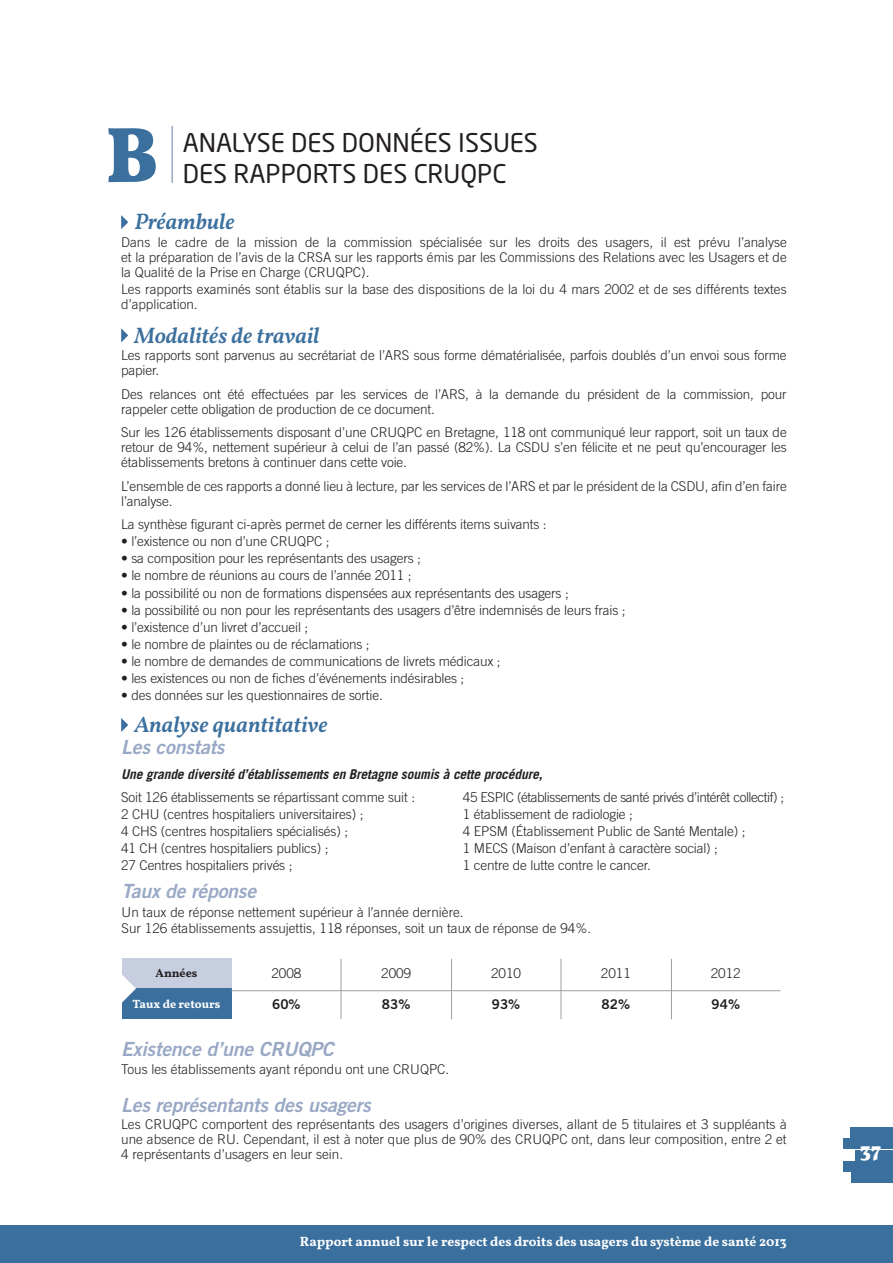
<style>
.page{position:relative;width:893px;height:1263px;background:#fff}
.page>*{position:absolute;margin:0;border:0;box-sizing:border-box;transform-origin:0 0}
.t1{font:700 79.2px "Vollkorn";color:#3b709e;scale:.91 1}
.t2{font:25.5px "Neo Sans Std";color:#231f20}
.t3{font:italic 500 22.5px "Vollkorn";color:#3b709e}
.t4{font:700 21.3px "Vollkorn";color:#fff}
.t5{font:italic 19.5px "Trade Gothic Bold Two";letter-spacing:-.01em;color:#99a8c5}
.t6{font:300 13.5px/15px "Trade Gothic";letter-spacing:-.01em;color:#231f20}
.t7{font:italic 700 13.5px "Trade Gothic";letter-spacing:-.01em;color:#231f20}
.t8{font:600 13.5px "Vollkorn";color:#fff}
.t9{font:13.5px "Trade Gothic Bold Two";color:#231f20}
.t10{font:600 12px "Vollkorn";color:#fff}
.t11{font:600 12px "Vollkorn";color:#231f20}
</style>
<div class="page">
<div style="left:0;top:1226px;width:893px;height:37px;background:#3b709e"></div>
<div style="left:850px;top:1127px;width:43px;height:11px;background:#3b709e"></div>
<div style="left:844px;top:1138px;width:49px;height:11px;background:#3b709e"></div>
<div style="left:855px;top:1150px;width:38px;height:10px;background:#3b709e"></div>
<div style="left:844px;top:1161px;width:49px;height:10px;background:#3b709e"></div>
<div style="left:852px;top:1172px;width:41px;height:11px;background:#3b709e"></div>
<svg style="left:121px;top:215px;width:7px;height:14px"></svg>
<svg style="left:121px;top:328px;width:7px;height:14px"></svg>
<svg style="left:121px;top:718px;width:7px;height:14px"></svg>
<hr style="left:171px;top:126px;width:2px;height:57px;background:#99a8c5">
<div style="left:122px;top:958px;width:109px;height:30px;background:#c7cedf"></div>
<div style="left:122px;top:988px;width:109px;height:31px;background:#3b709e"></div>
<hr style="left:231px;top:990px;width:550px;height:1px;background:#9d9fa2">
<hr style="left:341px;top:959px;width:1px;height:60px;background:#9d9fa2">
<hr style="left:451px;top:959px;width:1px;height:60px;background:#9d9fa2">
<hr style="left:561px;top:959px;width:1px;height:60px;background:#9d9fa2">
<hr style="left:671px;top:959px;width:1px;height:60px;background:#9d9fa2">
<svg style="left:122px;top:975px;width:14px;height:28px"></svg>
<h1 class="t1" style="left:106px;top:108px;width:58px">B</h1>
<h2 class="t2" style="left:183px;top:127px;width:357px">Analyse des données issues</h2>
<h2 class="t2" style="left:183px;top:158px;width:247px">des rapports des CRUQPC</h2>
<h3 class="t3" style="left:134px;top:208px;width:102px">Préambule</h3>
<p class="t6" style="left:121px;top:234px;width:667px;text-align:justify">Dans le cadre de la mission de la commission spécialisée sur les droits des usagers, il est prévu l’analyse et la préparation de l’avis de la CRSA sur les rapports émis par les Commissions des Relations avec les Usagers et de la Qualité de la Prise en Charge (CRUQPC).</p>
<p class="t6" style="left:121px;top:281px;width:667px">Les rapports examinés sont établis sur la base des dispositions de la loi du 4 mars 2002 et de ses différents textes d’application.</p>
<h3 class="t3" style="left:134px;top:322px;width:186px">Modalités de travail</h3>
<p class="t6" style="left:121px;top:348px;width:667px">Les rapports sont parvenus au secrétariat de l’ARS sous forme dématérialisée, parfois doublés d’un envoi sous forme papier.</p>
<p class="t6" style="left:121px;top:386px;width:667px">Des relances ont été effectuées par les services de l’ARS, à la demande du président de la commission, pour rappeler cette obligation de production de ce document.</p>
<p class="t6" style="left:121px;top:425px;width:667px;text-align:justify">Sur les 126 établissements disposant d’une CRUQPC en Bretagne, 118 ont communiqué leur rapport, soit un taux de retour de 94%, nettement supérieur à celui de l’an passé (82%). La CSDU s’en félicite et ne peut qu’encourager les établissements bretons à continuer dans cette voie.</p>
<p class="t6" style="left:121px;top:478px;width:667px">L’ensemble de ces rapports a donné lieu à lecture, par les services de l’ARS et par le président de la CSDU, afin d’en faire l’analyse.</p>
<p class="t6" style="left:121px;top:517px;width:427px">La synthèse figurant ci-après permet de cerner les différents items suivants :</p>
<p class="t6" style="left:121px;top:534px;width:210px">• l’existence ou non d’une CRUQPC ;</p>
<p class="t6" style="left:121px;top:551px;width:301px">• sa composition pour les représentants des usagers ;</p>
<p class="t6" style="left:121px;top:568px;width:292px">• le nombre de réunions au cours de l’année 2011 ;</p>
<p class="t6" style="left:121px;top:585px;width:449px">• la possibilité ou non de formations dispensées aux représentants des usagers ;</p>
<p class="t6" style="left:121px;top:602px;width:506px">• la possibilité ou non pour les représentants des usagers d’être indemnisés de leurs frais ;</p>
<p class="t6" style="left:121px;top:619px;width:189px">• l’existence d’un livret d’accueil ;</p>
<p class="t6" style="left:121px;top:636px;width:250px">• le nombre de plaintes ou de réclamations ;</p>
<p class="t6" style="left:121px;top:654px;width:381px">• le nombre de demandes de communications de livrets médicaux ;</p>
<p class="t6" style="left:121px;top:671px;width:345px">• les existences ou non de fiches d’événements indésirables ;</p>
<p class="t6" style="left:121px;top:688px;width:263px">• des données sur les questionnaires de sortie.</p>
<h3 class="t3" style="left:134px;top:711px;width:195px">Analyse quantitative</h3>
<h3 class="t5" style="left:121px;top:735px;width:105px">Les constats</h3>
<p class="t7" style="left:121px;top:766px;width:423px">Une grande diversité d’établissements en Bretagne soumis à cette procédure,</p>
<p class="t6" style="left:121px;top:788px;width:295px;line-height:17.1px">Soit 126 établissements se répartissant comme suit :<br>2 CHU (centres hospitaliers universitaires) ;<br>4 CHS (centres hospitaliers spécialisés) ;<br>41 CH (centres hospitaliers publics) ;<br>27 Centres hospitaliers privés ;</p>
<p class="t6" style="left:463px;top:788px;width:323px;line-height:17.1px">45 ESPIC (établissements de santé privés d’intérêt collectif) ; 1 établissement de radiologie ;<br>4 EPSM (Établissement Public de Santé Mentale) ;<br>1 MECS (Maison d’enfant à caractère social) ;<br>1 centre de lutte contre le cancer.</p>
<h3 class="t5" style="left:122px;top:879px;width:136px">Taux de réponse</h3>
<p class="t6" style="left:122px;top:903px;width:471px;line-height:16.5px">Un taux de réponse nettement supérieur à l’année dernière.<br>Sur 126 établissements assujettis, 118 réponses, soit un taux de réponse de 94%.</p>
<p class="t11" style="left:156px;top:966px;width:43px">Années</p>
<p class="t6" style="left:271px;top:966px;width:32px">2008</p>
<p class="t6" style="left:381px;top:966px;width:32px">2009</p>
<p class="t6" style="left:491px;top:966px;width:32px">2010</p>
<p class="t6" style="left:601px;top:966px;width:32px">2011</p>
<p class="t6" style="left:711px;top:966px;width:32px">2012</p>
<p class="t10" style="left:133px;top:997px;width:89px">Taux de retours</p>
<p class="t9" style="left:272px;top:996px;width:30px">60%</p>
<p class="t9" style="left:382px;top:996px;width:30px">83%</p>
<p class="t9" style="left:492px;top:996px;width:30px">93%</p>
<p class="t9" style="left:602px;top:996px;width:30px">82%</p>
<p class="t9" style="left:711px;top:996px;width:30px">94%</p>
<h3 class="t5" style="left:121px;top:1036px;width:214px">Existence d’une CRUQPC</h3>
<p class="t6" style="left:121px;top:1062px;width:330px">Tous les établissements ayant répondu ont une CRUQPC.</p>
<h3 class="t5" style="left:121px;top:1093px;width:251px">Les représentants des usagers</h3>
<p class="t6" style="left:121px;top:1117px;width:667px;text-align:justify">Les CRUQPC comportent des représentants des usagers d’origines diverses, allant de 5 titulaires et 3 suppléants à une absence de RU. Cependant, il est à noter que plus de 90% des CRUQPC ont, dans leur composition, entre 2 et 4 représentants d’usagers en leur sein.</p>
<p class="t8" style="left:300px;top:1233px;width:488px">Rapport annuel sur le respect des droits des usagers du système de santé 2013</p>
<h3 class="t4" style="left:860px;top:1137px;width:22px">37</h3>
</div>
